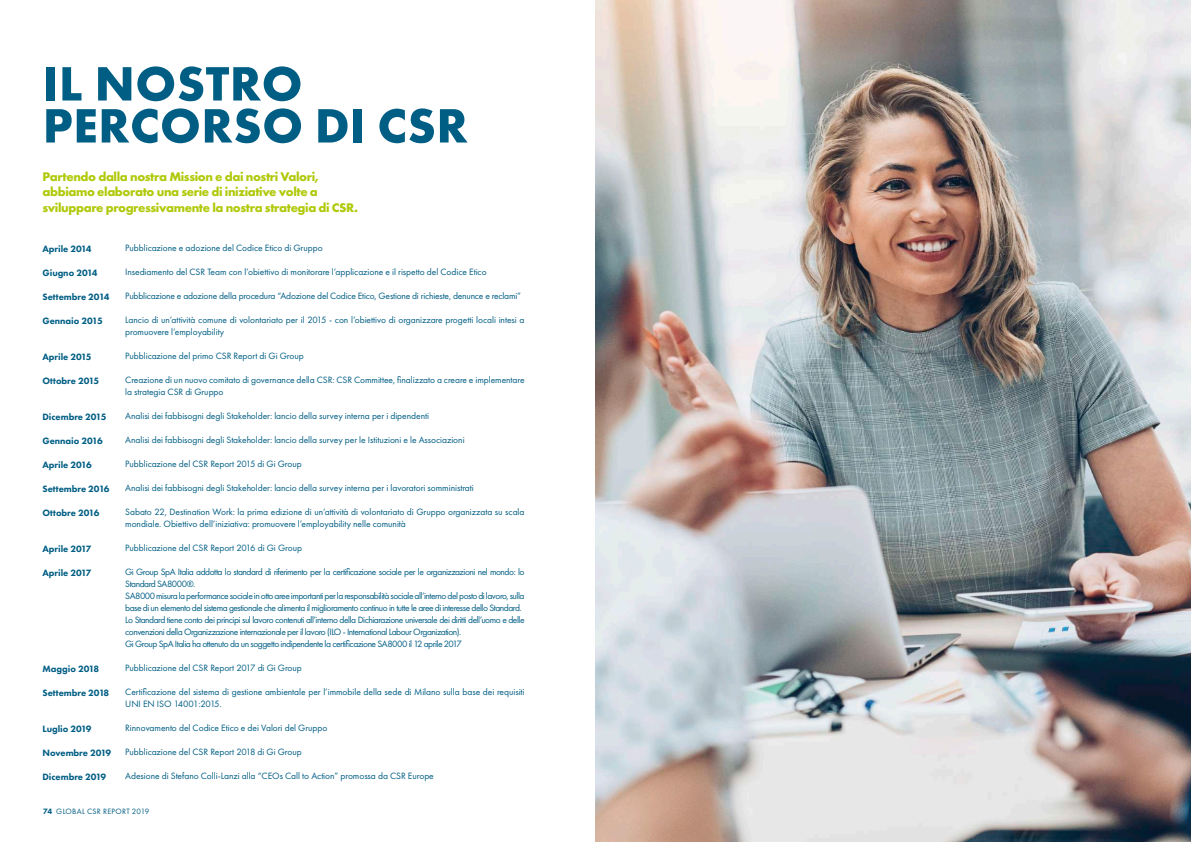
<style>
.page{position:relative;width:1191px;height:842px;background:#fff}
.page>*{position:absolute;margin:0;border:0;box-sizing:border-box;transform-origin:0 0}
.t1{font:700 50px/42px "Futura PT";letter-spacing:.01em;color:#005e84}
.t2{font:700 13px/15.6px "Futura PT";letter-spacing:-.03em;color:#b0c909}
.t3{font:9.5px/12px "Futura PT";letter-spacing:-.005em;color:#005e84}
.t4{font:9.5px/12px "Futura PT";letter-spacing:-.05em;color:#005e84}
.t5{font:800 9.5px "Futura PT";letter-spacing:-.005em;color:#005e84}
.t6{font:8px "Futura PT";letter-spacing:.035em;color:#005e84}
.s1{font-weight:800}
</style>
<div class="page">
<img style="left:595px;top:0;width:596px;height:842px">
<h1 class="t1" style="left:43px;top:62px;width:426px">IL NOSTRO<br>PERCORSO DI CSR</h1>
<h2 class="t2" style="left:43px;top:168px;width:317px">Partendo dalla nostra Mission e dai nostri Valori, abbiamo elaborato una serie di iniziative volte a sviluppare progressivamente la nostra strategia di CSR.</h2>
<p class="t5" style="left:43px;top:242px;width:51px">Aprile 2014</p>
<p class="t5" style="left:43px;top:266px;width:56px">Giugno 2014</p>
<p class="t5" style="left:43px;top:290px;width:68px">Settembre 2014</p>
<p class="t5" style="left:43px;top:314px;width:62px">Gennaio 2015</p>
<p class="t5" style="left:43px;top:350px;width:51px">Aprile 2015</p>
<p class="t5" style="left:43px;top:374px;width:58px">Ottobre 2015</p>
<p class="t5" style="left:43px;top:410px;width:65px">Dicembre 2015</p>
<p class="t5" style="left:43px;top:434px;width:62px">Gennaio 2016</p>
<p class="t5" style="left:43px;top:458px;width:51px">Aprile 2016</p>
<p class="t5" style="left:43px;top:482px;width:69px">Settembre 2016</p>
<p class="t5" style="left:43px;top:506px;width:58px">Ottobre 2016</p>
<p class="t5" style="left:43px;top:542px;width:50px">Aprile 2017</p>
<p class="t5" style="left:43px;top:566px;width:50px">Aprile 2017</p>
<p class="t3" style="left:125px;top:242px;width:199px">Pubblicazione e adozione del Codice Etico di Gruppo</p>
<p class="t3" style="left:125px;top:266px;width:363px">Insediamento del CSR Team con l’obiettivo di monitorare l’applicazione e il rispetto del Codice Etico</p>
<p class="t3" style="left:125px;top:290px;width:397px">Pubblicazione e adozione della procedura “Adozione del Codice Etico, Gestione di richieste, denunce e reclami”</p>
<p class="t3" style="left:125px;top:314px;width:401px">Lancio di un’attività comune di volontariato per il 2015 - con l’obiettivo di organizzare progetti locali intesi a promuovere l’employability</p>
<p class="t3" style="left:125px;top:350px;width:180px">Pubblicazione del primo CSR Report di Gi Group</p>
<p class="t3" style="left:125px;top:374px;width:401px">Creazione di un nuovo comitato di governance della CSR: CSR Committee, finalizzato a creare e implementare la strategia CSR di Gruppo</p>
<p class="t3" style="left:125px;top:410px;width:305px">Analisi dei fabbisogni degli Stakeholder: lancio della survey interna per i dipendenti</p>
<p class="t3" style="left:125px;top:434px;width:341px">Analisi dei fabbisogni degli Stakeholder: lancio della survey per le Istituzioni e le Associazioni</p>
<p class="t3" style="left:125px;top:458px;width:178px">Pubblicazione del CSR Report 2015 di Gi Group</p>
<p class="t3" style="left:125px;top:482px;width:350px">Analisi dei fabbisogni degli Stakeholder: lancio della survey interna per i lavoratori somministrati</p>
<p class="t3" style="left:125px;top:506px;width:401px">Sabato 22, Destination Work: la prima edizione di un’attività di volontariato di Gruppo organizzata su scala mondiale. Obiettivo dell’iniziativa: promuovere l’employability nelle comunità</p>
<p class="t3" style="left:125px;top:542px;width:178px">Pubblicazione del CSR Report 2016 di Gi Group</p>
<p class="t4" style="left:125px;top:566px;width:401px">Gi Group SpA Italia addotta lo standard di riferimento per la certificazione sociale per le organizzazioni nel mondo: lo Standard SA8000®.<br>SA8000 misura la performance sociale in otto aree importanti per la responsabilità sociale all’interno del posto di lavoro, sulla base di un elemento del sistema gestionale che alimenta il miglioramento continuo in tutte le aree di interesse dello Standard.<br>Lo Standard tiene conto dei principi sul lavoro contenuti all’interno della Dichiarazione universale dei diritti dell’uomo e delle convenzioni della Organizzazione internazionale per il lavoro (ILO - International Labour Organization).<br>Gi Group SpA Italia ha ottenuto da un soggetto indipendente la certificazione SA8000 il 12 aprile 2017</p>
<p class="t3" style="left:125px;top:662px;width:178px">Pubblicazione del CSR Report 2017 di Gi Group</p>
<p class="t3" style="left:125px;top:686px;width:401px">Certificazione del sistema di gestione ambientale per l’immobile della sede di Milano sulla base dei requisiti<br>UNI EN ISO 14001:2015.</p>
<p class="t3" style="left:125px;top:722px;width:204px">Rinnovamento del Codice Etico e dei Valori del Gruppo</p>
<p class="t3" style="left:125px;top:746px;width:178px">Pubblicazione del CSR Report 2018 di Gi Group</p>
<p class="t3" style="left:125px;top:770px;width:310px">Adesione di Stefano Colli-Lanzi alla “CEOs Call to Action” promossa da CSR Europe</p>
<p class="t5" style="left:43px;top:662px;width:58px">Maggio 2018</p>
<p class="t5" style="left:43px;top:686px;width:68px">Settembre 2018</p>
<p class="t5" style="left:43px;top:722px;width:50px">Luglio 2019</p>
<p class="t5" style="left:43px;top:746px;width:70px">Novembre 2019</p>
<p class="t5" style="left:43px;top:770px;width:65px">Dicembre 2019</p>
<p class="t6" style="left:43px;top:806px;width:108px"><span class="s1">74</span> GLOBAL CSR REPORT 2019</p>
</div>
